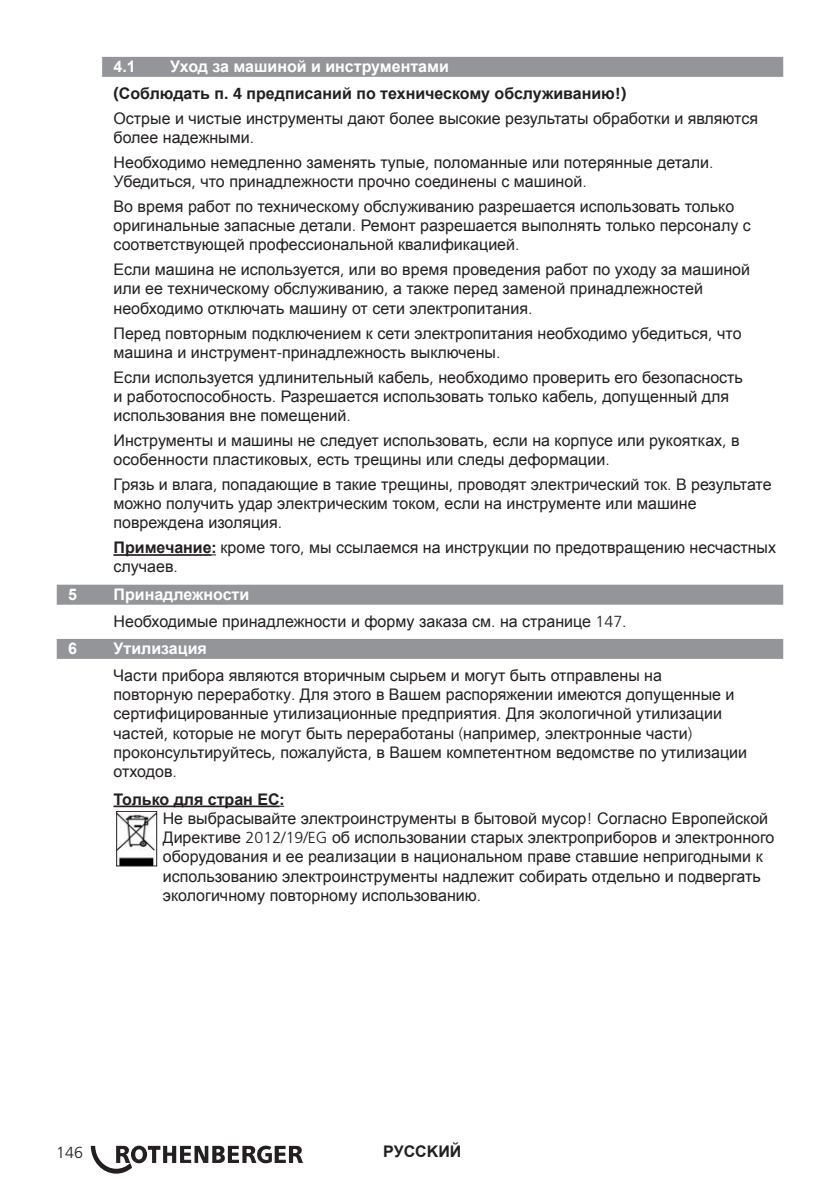
<style>
.page{position:relative;width:840px;height:1191px;background:#fff}
.page>*{position:absolute;margin:0;border:0;box-sizing:border-box;transform-origin:0 0}
.t1{font:16px/19.2px "Arial";color:#231f20}
.t2{font:700 16px/26.6px "Arial";color:#231f20}
.t3{font:700 16px "Arial";color:#fff}
.t4{font:300 16px "Frutiger LT";color:#231f20}
.s1{color:#fff}
.s2{font-family:"Frutiger LT"}
.s3{font-family:"Frutiger LT";font-weight:300}
.s4{font-weight:700}
.s5{font-family:"Frutiger LT";font-weight:700}
.s6{font-weight:700;color:#fff}
</style>
<div class="page">
<svg style="left:91px;top:1145px;width:212px;height:28px"></svg>
<div style="left:102px;top:57px;width:680px;height:20px;background:#939598"></div>
<hr style="left:113px;top:554px;width:98px;height:2px;background:#231f20">
<div style="left:57px;top:584px;width:725px;height:20px;background:#939598"></div>
<div style="left:57px;top:639px;width:725px;height:20px;background:#939598"></div>
<hr style="left:113px;top:805px;width:166px;height:2px;background:#231f20">
<img style="left:118px;top:813px;width:37px;height:51px">
<div style="left:116px;top:811px;width:41px;height:55px;border:1px solid #231f20"></div>
<p class="t2" style="left:113px;top:54px;width:514px;text-indent:57px"><span class="s1">Уход за машиной и инструментами<br></span><span class="s2">(</span>Соблюдать п<span class="s2">. 4</span> предписаний по техническому обслуживанию<span class="s2">!)</span></p>
<p class="t1" style="left:113px;top:109px;width:645px">Острые и чистые инструменты дают более высокие результаты обработки и являются более надежными<span class="s3">.</span></p>
<p class="t1" style="left:113px;top:153px;width:601px">Необходимо немедленно заменять тупые<span class="s3">,</span> поломанные или потерянные детали<span class="s3">.<br></span>Убедиться<span class="s3">,</span> что принадлежности прочно соединены с машиной<span class="s3">.</span></p>
<p class="t1" style="left:113px;top:197px;width:638px">Во время работ по техническому обслуживанию разрешается использовать только оригинальные запасные детали<span class="s3">.</span> Ремонт разрешается выполнять только персоналу с соответствующей профессиональной квалификацией<span class="s3">.</span></p>
<p class="t1" style="left:113px;top:260px;width:637px">Если машина не используется<span class="s3">,</span> или во время проведения работ по уходу за машиной или ее техническому обслуживанию<span class="s3">,</span> а также перед заменой принадлежностей необходимо отключать машину от сети электропитания<span class="s3">.</span></p>
<p class="t1" style="left:113px;top:323px;width:629px">Перед повторным подключением к сети электропитания необходимо убедиться<span class="s3">,</span> что машина и инструмент<span class="s3">-</span>принадлежность выключены<span class="s3">.</span></p>
<p class="t1" style="left:113px;top:367px;width:630px">Если используется удлинительный кабель<span class="s3">,</span> необходимо проверить его безопасность и работоспособность<span class="s3">.</span> Разрешается использовать только кабель<span class="s3">,</span> допущенный для использования вне помещений<span class="s3">.</span></p>
<p class="t1" style="left:113px;top:431px;width:627px">Инструменты и машины не следует использовать<span class="s3">,</span> если на корпусе или рукоятках<span class="s3">,</span> в особенности пластиковых<span class="s3">,</span> есть трещины или следы деформации<span class="s3">.</span></p>
<p class="t1" style="left:113px;top:475px;width:659px">Грязь и влага<span class="s3">,</span> попадающие в такие трещины<span class="s3">,</span> проводят электрический ток<span class="s3">.</span> В результате можно получить удар электрическим током<span class="s3">,</span> если на инструменте или машине повреждена изоляция<span class="s3">.</span></p>
<p class="t1" style="left:113px;top:538px;width:663px"><span class="s4">Примечание</span><span class="s5">:</span> кроме того<span class="s3">,</span> мы ссылаемся на инструкции по предотвращению несчастных случаев<span class="s3">.</span></p>
<p class="t3" style="left:113px;top:56px;width:24px">4.1</p>
<p class="t3" style="left:68px;top:584px;width:10px">5</p>
<p class="t1" style="left:113px;top:581px;width:514px;line-height:26.6px"><span class="s6">Принадлежности<br></span>Необходимые принадлежности и форму заказа см<span class="s3">.</span> на странице <span class="s3">147.</span></p>
<p class="t3" style="left:68px;top:638px;width:10px">6</p>
<p class="t3" style="left:113px;top:638px;width:95px">Утилизация</p>
<p class="t1" style="left:113px;top:666px;width:634px">Части прибора являются вторичным сырьем и могут быть отправлены на<br>повторную переработку<span class="s3">.</span> Для этого в Вашем распоряжении имеются допущенные и сертифицированные утилизационные предприятия<span class="s3">.</span> Для экологичной утилизации частей<span class="s3">,</span> которые не могут быть переработаны <span class="s3">(</span>например<span class="s3">,</span> электронные части<span class="s3">) </span>проконсультируйтесь<span class="s3">,</span> пожалуйста<span class="s3">,</span> в Вашем компетентном ведомстве по утилизации отходов<span class="s3">.</span></p>
<p class="t1" style="left:163px;top:789px;width:613px;text-indent:-49px"><span class="s4">Только для стран ЕС</span><span class="s5">:<br></span>Не выбрасывайте электроинструменты в бытовой мусор<span class="s3">!</span> Согласно Европейской Директиве <span class="s3">2012/19/EG</span> об использовании старых электроприборов и электронного оборудования и ее реализации в национальном праве ставшие непригодными к использованию электроинструменты надлежит собирать отдельно и подвергать экологичному повторному использованию<span class="s3">.</span></p>
<p class="t4" style="left:56px;top:1143px;width:28px">146</p>
<p class="t2" style="left:383px;top:1138px;width:80px">PУCCKИЙ</p>
</div>
